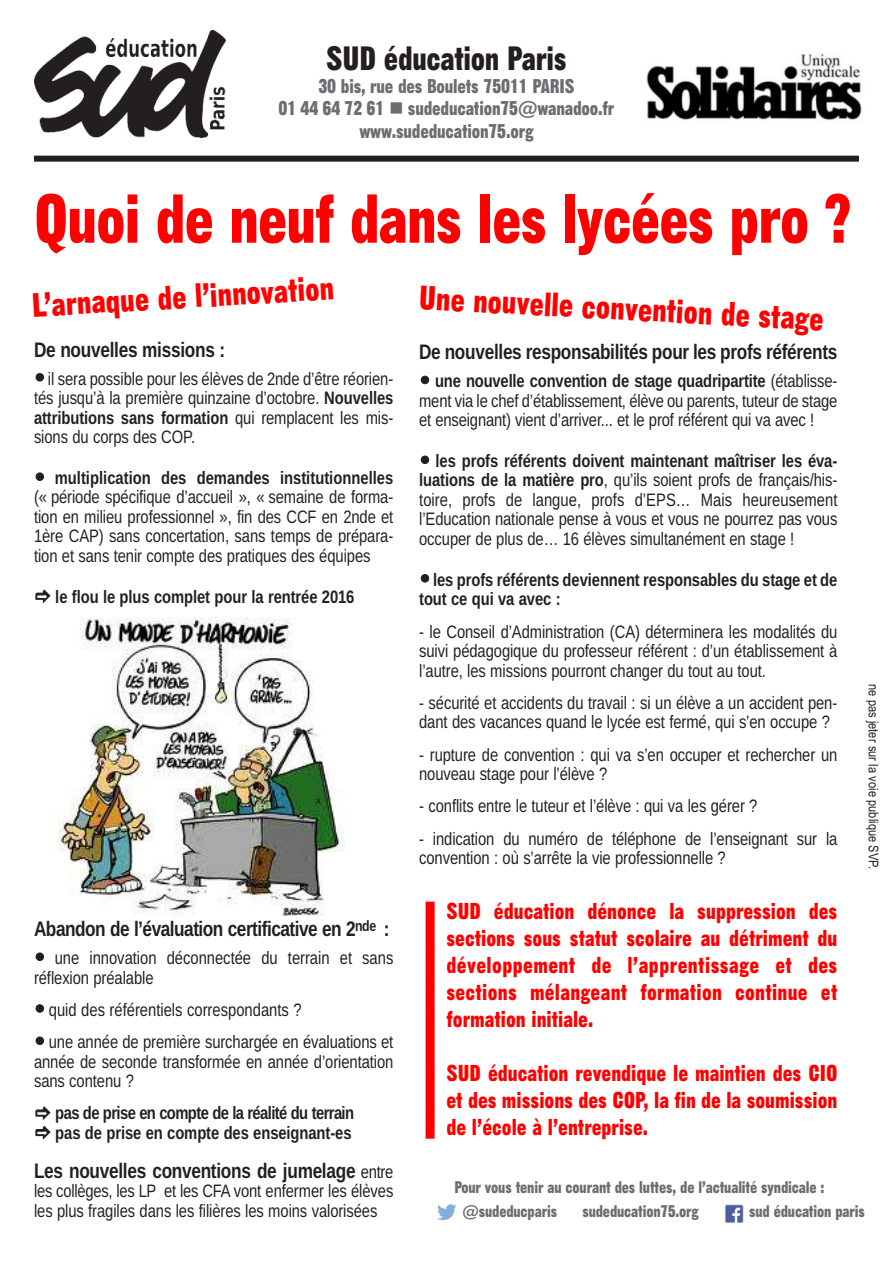
<style>
.page{position:relative;width:893px;height:1263px;background:#fff}
.page>*{position:absolute;margin:0;border:0;box-sizing:border-box;transform-origin:0 0}
.t1{font:67.5px "Gothic No 13 BT";letter-spacing:-.015em;color:#f00}
.t2{font:33px "Gothic No 13 BT";color:#f00}
.t3{font:33px "Gothic No 13 BT";letter-spacing:-.01em;color:#231f20}
.t4{font:22.5px/27px "Gothic No 13 BT";color:#f00;text-align:justify}
.t5{font:700 21px "Liberation Sans Narrow";letter-spacing:-.015em;color:#231f20}
.t6{font:19.5px/22.5px "Gothic No 13 BT";letter-spacing:-.01em;color:#6c6d70;text-align:center}
.t7{font:18px/19.5px "Liberation Sans Narrow";letter-spacing:-.005em;color:#231f20}
.t8{font:700 18px/19.5px "Liberation Sans Narrow";letter-spacing:-.005em;color:#231f20}
.t9{font:700 18px/19.5px "Liberation Sans Narrow";letter-spacing:-.03em;color:#231f20}
.t10{font:16.5px "Gothic No 13 BT";letter-spacing:-.01em;color:#6c6d70}
.t11{font:13.5px "Arial Narrow";color:#231f20}
.s1{font-weight:700}
.s2{font-weight:400;font-size:18px}
</style>
<div class="page">
<img style="left:34px;top:31px;width:191px;height:107px">
<img style="left:646px;top:53px;width:216px;height:68px">
<div style="left:34px;top:156px;width:825px;height:6px;background:#231f20"></div>
<img style="left:58px;top:618px;width:287px;height:297px">
<div style="left:426px;top:902px;width:9px;height:237px;background:#f00"></div>
<img style="left:725px;top:1204px;width:18px;height:19px">
<img style="left:437px;top:1204px;width:20px;height:17px">
<h2 class="t3" style="left:326px;top:39px;width:242px">SUD éducation Paris</h2>
<p class="t6" style="left:279px;top:75px;width:337px">30 bis, rue des Boulets 75011 PARIS<br>01 44 64 72 61 ■ sudeducation75@wanadoo.fr www.sudeducation75.org</p>
<h1 class="t1" style="left:34px;top:180px;width:819px">Quoi de neuf dans les lycées pro ?</h1>
<h2 class="t2" style="left:31px;top:285px;width:304px;rotate:-3deg">L’arnaque de l’innovation</h2>
<h2 class="t2" style="left:420px;top:278px;width:407px;rotate:3deg">Une nouvelle convention de stage</h2>
<p class="t5" style="left:419px;top:340px;width:420px">De nouvelles responsabilités pour les profs référents</p>
<p class="t7" style="left:419px;top:371px;width:420px;text-align:justify;text-indent:16px"><span class="s1">une nouvelle convention de stage quadripartite</span> (établisse&shy;ment via le chef d’établissement, élève ou parents, tuteur de stage et enseignant) vient d’arriver... et le prof référent qui va avec !</p>
<p class="t7" style="left:419px;top:451px;width:420px;text-align:justify;text-indent:16px"><span class="s1">les profs référents doivent maintenant maîtriser les éva&shy;luations de la matière pro</span>, qu’ils soient profs de français/his&shy;toire, profs de langue, profs d’EPS… Mais heureusement l’Education nationale pense à vous et vous ne pourrez pas vous occuper de plus de… 16 élèves simultanément en stage !</p>
<p class="t8" style="left:419px;top:570px;width:420px;text-indent:14px">les profs référents deviennent responsables du stage et de tout ce qui va avec :</p>
<p class="t7" style="left:419px;top:621px;width:420px;text-align:justify">- le Conseil d’Administration (CA) déterminera les modalités du suivi pédagogique du professeur référent : d’un établissement à l’autre, les missions pourront changer du tout au tout.</p>
<p class="t7" style="left:419px;top:693px;width:420px">- sécurité et accidents du travail : si un élève a un accident pen&shy;dant des vacances quand le lycée est fermé, qui s’en occupe ?</p>
<p class="t7" style="left:419px;top:744px;width:420px">- rupture de convention : qui va s’en occuper et rechercher un nouveau stage pour l’élève ?</p>
<p class="t7" style="left:419px;top:796px;width:340px">- conflits entre le tuteur et l’élève : qui va les gérer ?</p>
<p class="t7" style="left:419px;top:829px;width:420px">- indication du numéro de téléphone de l’enseignant sur la convention : où s’arrête la vie professionnelle ?</p>
<p class="t4" style="left:446px;top:898px;width:392px">SUD éducation dénonce la suppression des sections sous statut scolaire au détriment du développement de l’apprentissage et des sections mélangeant formation continue et formation initiale.</p>
<p class="t4" style="left:446px;top:1060px;width:392px">SUD éducation revendique le maintien des CIO et des missions des COP, la fin de la soumission de l’école à l’entreprise.</p>
<p class="t5" style="left:34px;top:337px;width:193px">De nouvelles missions :</p>
<p class="t7" style="left:34px;top:369px;width:361px;text-align:justify;text-indent:14px">il sera possible pour les élèves de 2nde d’être réorien&shy;tés jusqu’à la première quinzaine d’octobre. <span class="s1">Nouvelles attributions sans formation</span> qui remplacent les mis&shy;sions du corps des COP.</p>
<p class="t8" style="left:55px;top:468px;width:340px">multiplication des demandes institutionnelles</p>
<p class="t7" style="left:34px;top:487px;width:361px;text-align:justify">(« période spécifique d’accueil », « semaine de forma&shy;tion en milieu professionnel », fin des CCF en 2nde et 1ère CAP) sans concertation, sans temps de prépara&shy;tion et sans tenir compte des pratiques des équipes</p>
<p class="t8" style="left:55px;top:587px;width:301px">le flou le plus complet pour la rentrée 2016</p>
<p class="t11" style="left:881px;top:684px;width:187px;rotate:90deg">ne pas jeter sur la voie publique SVP.</p>
<p class="t5" style="left:34px;top:916px;width:357px">Abandon de l’évaluation certificative en 2<sup>nde</sup> :</p>
<p class="t7" style="left:34px;top:948px;width:361px;text-indent:21px">une innovation déconnectée du terrain et sans réflexion préalable</p>
<p class="t7" style="left:49px;top:993px;width:346px;line-height:32.2px">quid des référentiels correspondants ?<br>une année de première surchargée en évaluations et</p>
<p class="t7" style="left:34px;top:1051px;width:361px">année de seconde transformée en année d’orientation sans contenu ?</p>
<p class="t9" style="left:55px;top:1103px;width:300px">pas de prise en compte de la réalité du terrain pas de prise en compte des enseignant-es</p>
<p class="t5" style="left:34px;top:1158px;width:361px">Les nouvelles conventions de jumelage <span class="s2">entre</span></p>
<p class="t7" style="left:34px;top:1181px;width:361px">les collèges, les LP et les CFA vont enfermer les élèves les plus fragiles dans les filières les moins valorisées</p>
<p class="t10" style="left:454px;top:1177px;width:372px">Pour vous tenir au courant des luttes, de l’actualité syndicale :</p>
<p class="t10" style="left:462px;top:1202px;width:96px">@sudeducparis</p>
<p class="t10" style="left:582px;top:1202px;width:118px">sudeducation75.org</p>
<p class="t10" style="left:749px;top:1202px;width:117px">sud éducation paris</p>
</div>
